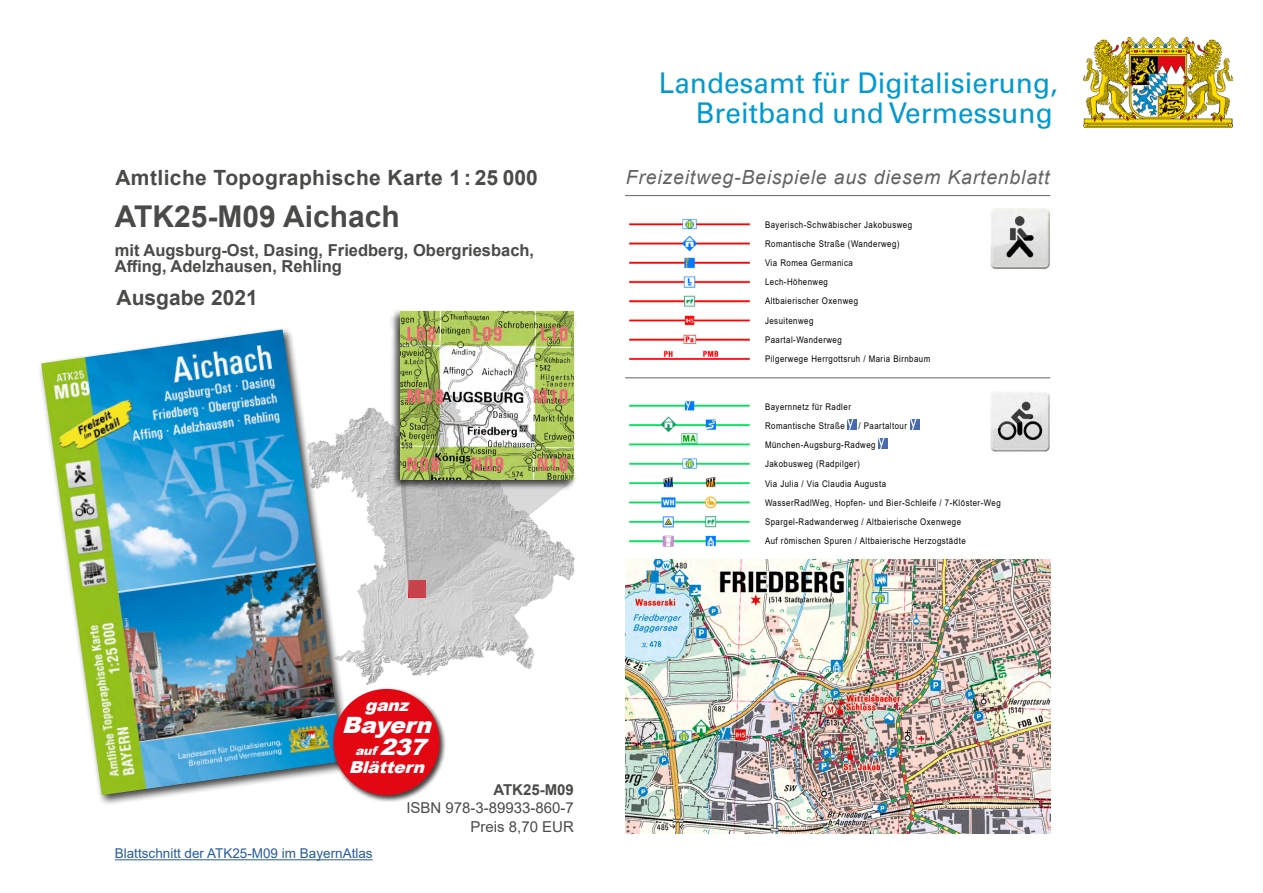
<style>
.page{position:relative;width:1263px;height:893px;background:#fff}
.page>*{position:absolute;margin:0;border:0;box-sizing:border-box;transform-origin:0 0}
.t1{font:700 30px "Arial";color:#4a4a49}
.t2{font:28.5px/30px "Univers";color:#0099d0;text-align:right}
.t3{font:italic 900 22.5px "Arial";color:#fff;scale:1.05 1}
.t4{font:700 21px "Arial";letter-spacing:.02em;color:#4a4a49}
.t5{font:700 21px "Arial";color:#4a4a49}
.t6{font:italic 19.5px "Arial";letter-spacing:.04em;color:#646363}
.t7{font:700 16.5px/16.5px "Arial";color:#4a4a49}
.t8{font:italic 900 16.5px "Arial";color:#fff;scale:1.05 1}
.t9{font:15px/18.8px "Arial";color:#4a4a49;text-align:right}
.t10{font:700 15px "Arial";color:#4a4a49}
.t11{font:13.5px "Arial";color:#275b9b}
.t12{font:italic 900 12px "Arial";color:#fff;scale:1.05 1}
.t13{font:9.15px/19.2px "Arial";letter-spacing:.06em;color:#000;scale:.86 1}
.s1{font-size:22.5px}
</style>
<div class="page">
<img style="left:354px;top:408px;width:221px;height:277px">
<svg style="left:401px;top:491px;width:173px;height:107px;background:#c9c7c7"></svg>
<hr style="left:625px;top:195px;width:425px;height:1px;background:#646363">
<hr style="left:625px;top:377px;width:425px;height:1px;background:#646363">
<div style="left:38px;top:326px;width:316px;height:480px;background:#000;opacity:.75"></div>
<img style="left:41px;top:330px;width:302px;height:465px">
<div style="left:390px;top:309px;width:186px;height:182px;background:#000;opacity:.75"></div>
<img style="left:401px;top:311px;width:173px;height:169px">
<img style="left:625px;top:559px;width:425px;height:274px">
<hr style="left:115px;top:859px;width:258px;height:1px;background:#275b9b">
<img style="left:629px;top:219px;width:121px;height:141px">
<img style="left:629px;top:400px;width:121px;height:147px">
<svg style="left:847px;top:420px;width:9px;height:9px"></svg>
<svg style="left:910px;top:420px;width:9px;height:9px"></svg>
<svg style="left:878px;top:439px;width:9px;height:9px"></svg>
<img style="left:990px;top:208px;width:60px;height:62px">
<img style="left:990px;top:392px;width:60px;height:60px">
<img style="left:1083px;top:38px;width:149px;height:89px">
<div style="left:331px;top:686px;width:115px;height:116px;background:#000;opacity:.75"></div>
<div style="left:333px;top:689px;width:107px;height:106px;background:#e30613;border-radius:50%"></div>
<h3 class="t4" style="left:115px;top:163px;width:424px">Amtliche Topographische Karte 1 : 25 000</h3>
<h1 class="t1" style="left:115px;top:195px;width:287px">ATK25-M09 Aichach</h1>
<h3 class="t7" style="left:115px;top:242px;width:421px">mit Augsburg-Ost, Dasing, Friedberg, Obergriesbach,<br>Affing, Adelzhausen, Rehling</h3>
<h3 class="t5" style="left:117px;top:282px;width:143px">Ausgabe 2021</h3>
<h2 class="t2" style="left:659px;top:68px;width:400px">Landesamt für Digitalisierung,<br>Breitband und Vermessung</h2>
<h3 class="t6" style="left:626px;top:165px;width:425px">Freizeitweg-Beispiele aus diesem Kartenblatt</h3>
<p class="t13" style="left:765px;top:215px;width:194px">Bayerisch-Schwäbischer Jakobusweg<br>Romantische Straße (Wanderweg)<br>Via Romea Germanica<br>Lech-Höhenweg<br>Altbaierischer Oxenweg<br>Jesuitenweg<br>Paartal-Wanderweg<br>Pilgerwege Herrgottsruh / Maria Birnbaum</p>
<p class="t13" style="left:765px;top:397px;width:101px">Bayernnetz für Radler<br>Romantische Straße</p>
<p class="t13" style="left:765px;top:416px;width:276px;text-indent:94px">/ Paartaltour München-Augsburg-Radweg<br>Jakobusweg (Radpilger)<br>Via Julia / Via Claudia Augusta<br>WasserRadlWeg, Hopfen- und Bier-Schleife / 7-Klöster-Weg Spargel-Radwanderweg / Altbaierische Oxenwege<br>Auf römischen Spuren / Altbaierische Herzogstädte</p>
<h3 class="t8" style="left:365px;top:693px;width:49px">ganz</h3>
<h3 class="t3" style="left:342px;top:708px;width:94px">Bayern</h3>
<h3 class="t12" style="left:355px;top:742px;width:77px">auf <span class="s1">237</span></h3>
<h3 class="t8" style="left:349px;top:755px;width:79px">Blättern</h3>
<h3 class="t11" style="left:115px;top:844px;width:259px">Blattschnitt der ATK25-M09 im BayernAtlas</h3>
<h3 class="t10" style="left:493px;top:779px;width:82px">ATK25-M09</h3>
<h3 class="t9" style="left:406px;top:798px;width:169px">ISBN 978-3-89933-860-7<br>Preis 8,70 EUR</h3>
</div>
